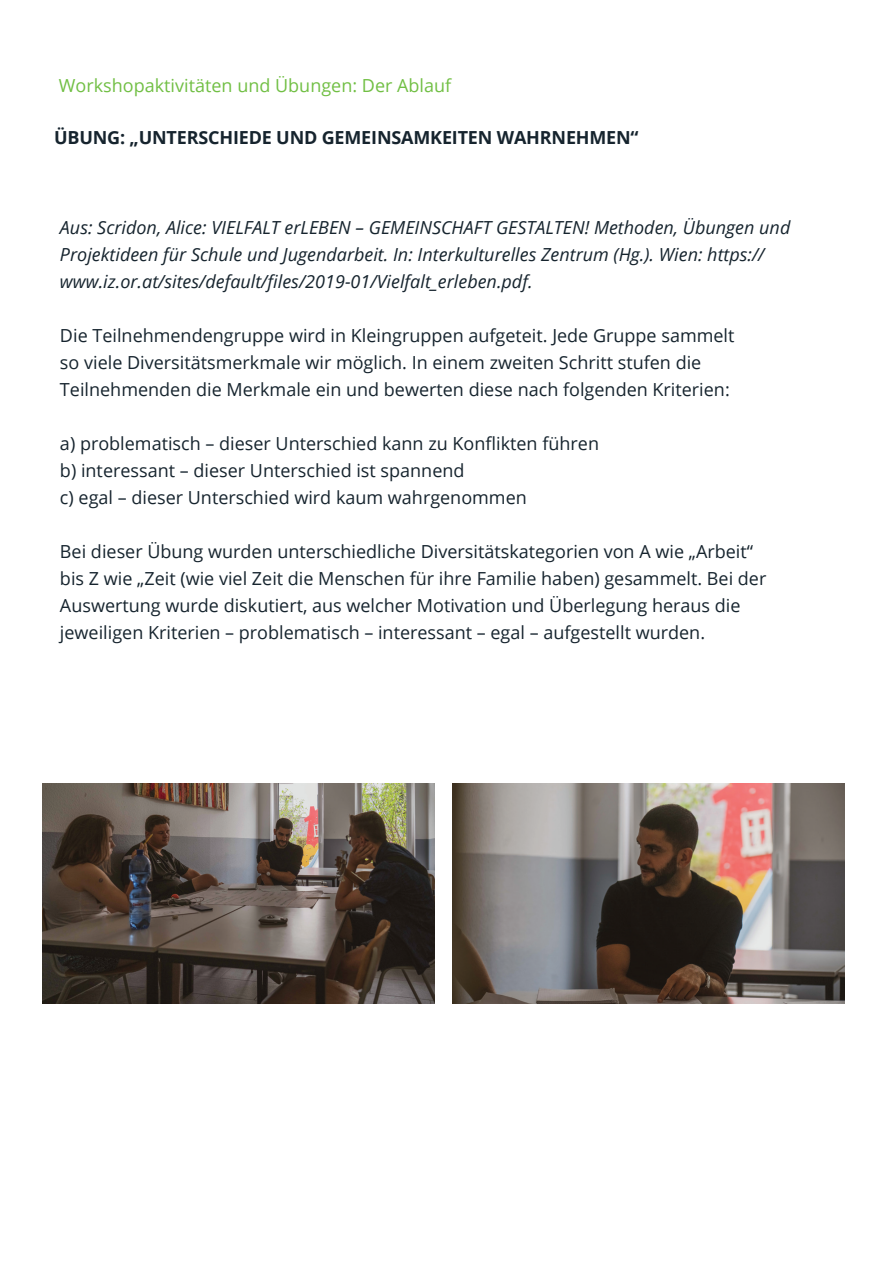
<style>
.page{position:relative;width:893px;height:1263px;background:#fff}
.page>*{position:absolute;margin:0;border:0;box-sizing:border-box;transform-origin:0 0}
.t1{font:18px/27px "Open Sans";color:#16242e}
.t2{font:italic 18px/27px "Open Sans";color:#16242e}
.t3{font:700 18px "Open Sans";letter-spacing:-.01em;color:#16242e}
.t4{font:18px "Open Sans";color:#71bf44}
</style>
<div class="page">
<img style="left:42px;top:783px;width:392px;height:221px">
<img style="left:452px;top:783px;width:393px;height:221px">
<p class="t4" style="left:59px;top:74px;width:394px">Workshopaktivitäten und Übungen: Der Ablauf</p>
<p class="t3" style="left:54px;top:125px;width:586px">ÜBUNG: „UNTERSCHIEDE UND GEMEINSAMKEITEN WAHRNEHMEN“</p>
<p class="t2" style="left:60px;top:213px;width:732px">Aus: Scridon, Alice: VIELFALT erLEBEN – GEMEINSCHAFT GESTALTEN! Methoden, Übungen und<br>Projektideen für Schule und Jugendarbeit. In: Interkulturelles Zentrum (Hg.). Wien: https:// www.iz.or.at/sites/default/files/2019-01/Vielfalt_erleben.pdf.</p>
<p class="t1" style="left:60px;top:322px;width:676px">Die Teilnehmendengruppe wird in Kleingruppen aufgeteit. Jede Gruppe sammelt so viele Diversitätsmerkmale wir möglich. In einem zweiten Schritt stufen die<br>Teilnehmenden die Merkmale ein und bewerten diese nach folgenden Kriterien:</p>
<p class="t1" style="left:60px;top:430px;width:541px">a) problematisch – dieser Unterschied kann zu Konflikten führen b) interessant – dieser Unterschied ist spannend<br>c) egal – dieser Unterschied wird kaum wahrgenommen</p>
<p class="t1" style="left:60px;top:538px;width:708px">Bei dieser Übung wurden unterschiedliche Diversitätskategorien von A wie „Arbeit“ bis Z wie „Zeit (wie viel Zeit die Menschen für ihre Familie haben) gesammelt. Bei der Auswertung wurde diskutiert, aus welcher Motivation und Überlegung heraus die jeweiligen Kriterien – problematisch – interessant – egal – aufgestellt wurden.</p>
</div>
